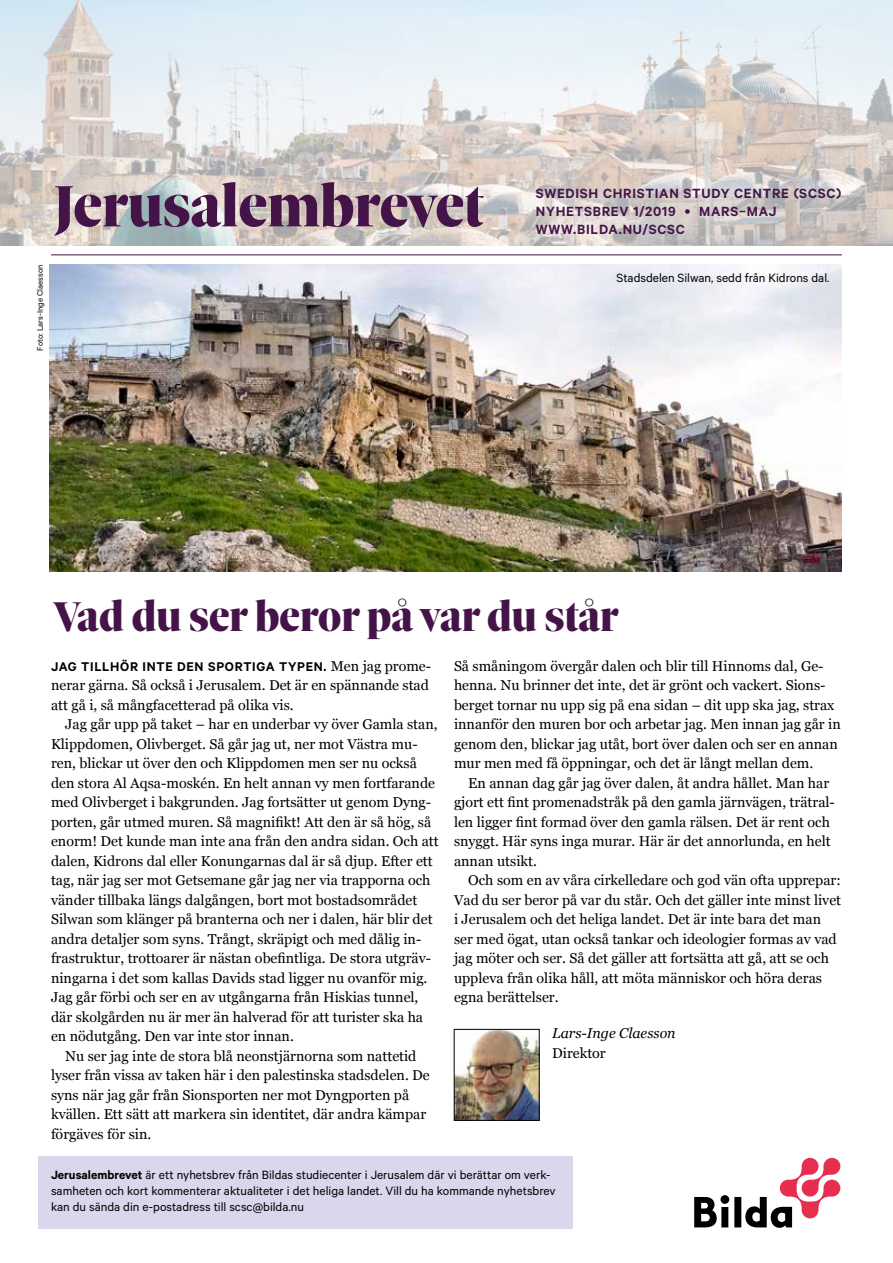
<style>
.page{position:relative;width:893px;height:1263px;background:#fff}
.page>*{position:absolute;margin:0;border:0;box-sizing:border-box;transform-origin:0 0}
.t1{font:900 63px "Sole Serif Big Display";color:#441448}
.t2{font:900 45px "Sole Serif Big Display";color:#441448}
.t3{font:600 15px/18px "Calibre";letter-spacing:.05em;color:#441448}
.t4{font:14.25px/19.5px "Georgia";color:#000}
.t5{font:600 14.25px "Calibre";letter-spacing:.05em;color:#000}
.t6{font:italic 14.25px "Georgia";color:#000}
.t7{font:14.25px "Georgia Pro";color:#000}
.t8{font:13.5px/16.2px "Calibre";color:#000}
.t9{font:9px "Calibre";color:#000}
.s1{font-family:"Georgia";font-weight:400}
.s2{font-weight:600}
</style>
<div class="page">
<div style="left:38px;top:1157px;width:534px;height:72px;background:#dad6eb"></div>
<svg style="left:694px;top:1158px;width:146px;height:70px"></svg>
<img style="left:50px;top:265px;width:792px;height:307px">
<img style="left:456px;top:1031px;width:81px;height:87px">
<div style="left:454px;top:1029px;width:85px;height:91px;border:1px solid #000"></div>
<svg style="left:0;top:0;width:893px;height:256px"></svg>
<div style="left:506px;top:158px;width:363px;height:107px;background:#fff;opacity:.75"></div>
<hr style="left:51px;top:254px;width:791px;height:1px;background:#441448">
<p class="t9" style="left:35px;top:350px;width:87px;rotate:-90deg">Foto: Lars-Inge Claesson</p>
<h1 class="t1" style="left:54px;top:170px;width:431px">Jerusalembrevet</h1>
<p class="t3" style="left:536px;top:184px;width:307px">SWEDISH CHRISTIAN STUDY CENTRE (SCSC)<br>NYHETSBREV 1/2019 • MARS–MAJ<br>WWW.BILDA.NU/SCSC</p>
<p class="t8" style="left:617px;top:269px;width:214px">Stadsdelen Silwan, sedd från Kidrons dal.</p>
<h2 class="t2" style="left:54px;top:591px;width:566px">Vad du ser beror på var du står</h2>
<p class="t5" style="left:51px;top:658px;width:382px">JAG TILLHÖR INTE DEN SPORTIGA TYPEN. <span class="s1">Men jag prome-</span></p>
<p class="t4" style="left:51px;top:676px;width:379px">nerar gärna. Så också i Jerusalem. Det är en spännande stad att gå i, så mångfacetterad på olika vis.</p>
<p class="t4" style="left:65px;top:715px;width:374px">Jag går upp på taket – har en underbar vy över Gamla stan,</p>
<p class="t4" style="left:51px;top:735px;width:368px">Klippdomen, Olivberget. Så går jag ut, ner mot Västra mu-</p>
<p class="t4" style="left:51px;top:754px;width:367px">ren, blickar ut över den och Klippdomen men ser nu också</p>
<p class="t4" style="left:51px;top:774px;width:386px">den stora Al Aqsa-moskén. En helt annan vy men fortfarande</p>
<p class="t4" style="left:51px;top:793px;width:382px">med Olivberget i bakgrunden. Jag fortsätter ut genom Dyng-</p>
<p class="t4" style="left:51px;top:812px;width:382px">porten, går utmed muren. Så magnifikt! Att den är så hög, så</p>
<p class="t4" style="left:51px;top:832px;width:389px">enorm! Det kunde man inte ana från den andra sidan. Och att</p>
<p class="t4" style="left:51px;top:851px;width:383px">dalen, Kidrons dal eller Konungarnas dal är så djup. Efter ett</p>
<p class="t4" style="left:51px;top:871px;width:381px">tag, när jag ser mot Getsemane går jag ner via trapporna och</p>
<p class="t4" style="left:51px;top:890px;width:368px">vänder tillbaka längs dalgången, bort mot bostadsområdet</p>
<p class="t4" style="left:51px;top:910px;width:383px">Silwan som klänger på branterna och ner i dalen, här blir det</p>
<p class="t4" style="left:51px;top:929px;width:372px">andra detaljer som syns. Trångt, skräpigt och med dålig in-</p>
<p class="t4" style="left:51px;top:949px;width:382px">frastruktur, trottoarer är nästan obefintliga. De stora utgräv-</p>
<p class="t4" style="left:51px;top:968px;width:378px">ningarna i det som kallas Davids stad ligger nu ovanför mig.</p>
<p class="t4" style="left:51px;top:988px;width:369px">Jag går förbi och ser en av utgångarna från Hiskias tunnel,</p>
<p class="t4" style="left:51px;top:1007px;width:374px">där skolgården nu är mer än halverad för att turister ska ha</p>
<p class="t4" style="left:51px;top:1027px;width:244px">en nödutgång. Den var inte stor innan.</p>
<p class="t4" style="left:65px;top:1046px;width:353px">Nu ser jag inte de stora blå neonstjärnorna som nattetid</p>
<p class="t4" style="left:51px;top:1066px;width:380px">lyser från vissa av taken här i den palestinska stadsdelen. De</p>
<p class="t4" style="left:51px;top:1085px;width:360px">syns när jag går från Sionsporten ner mot Dyngporten på</p>
<p class="t4" style="left:51px;top:1105px;width:377px">kvällen. Ett sätt att markera sin identitet, där andra kämpar</p>
<p class="t4" style="left:51px;top:1124px;width:102px">förgäves för sin.</p>
<p class="t4" style="left:454px;top:656px;width:388px">Så småningom övergår dalen och blir till Hinnoms dal, Ge&shy;henna. Nu brinner det inte, det är grönt och vackert. Sions&shy;berget tornar nu upp sig på ena sidan – dit upp ska jag, strax innanför den muren bor och arbetar jag. Men innan jag går in genom den, blickar jag utåt, bort över dalen och ser en annan mur men med få öppningar, och det är långt mellan dem.</p>
<p class="t4" style="left:454px;top:773px;width:382px;text-indent:14px">En annan dag går jag över dalen, åt andra hållet. Man har gjort ett fint promenadstråk på den gamla järnvägen, trätral&shy;len ligger fint formad över den gamla rälsen. Det är rent och snyggt. Här syns inga murar. Här är det annorlunda, en helt annan utsikt.</p>
<p class="t4" style="left:454px;top:871px;width:389px;text-indent:14px">Och som en av våra cirkelledare och god vän ofta upprepar:<br>Vad du ser beror på var du står. Och det gäller inte minst livet i Jerusalem och det heliga landet. Det är inte bara det man ser med ögat, utan också tankar och ideologier formas av vad jag möter och ser. Så det gäller att fortsätta att gå, att se och uppleva från olika håll, att möta människor och höra deras egna berättelser.</p>
<p class="t6" style="left:552px;top:1024px;width:125px">Lars-Inge Claesson</p>
<p class="t7" style="left:552px;top:1045px;width:55px">Direktor</p>
<p class="t8" style="left:51px;top:1166px;width:506px"><span class="s2">Jerusalembrevet</span> är ett nyhetsbrev från Bildas studiecenter i Jerusalem där vi berättar om verk&shy;samheten och kort kommenterar aktualiteter i det heliga landet. Vill du ha kommande nyhetsbrev kan du sända din e-postadress till scsc@bilda.nu</p>
</div>
